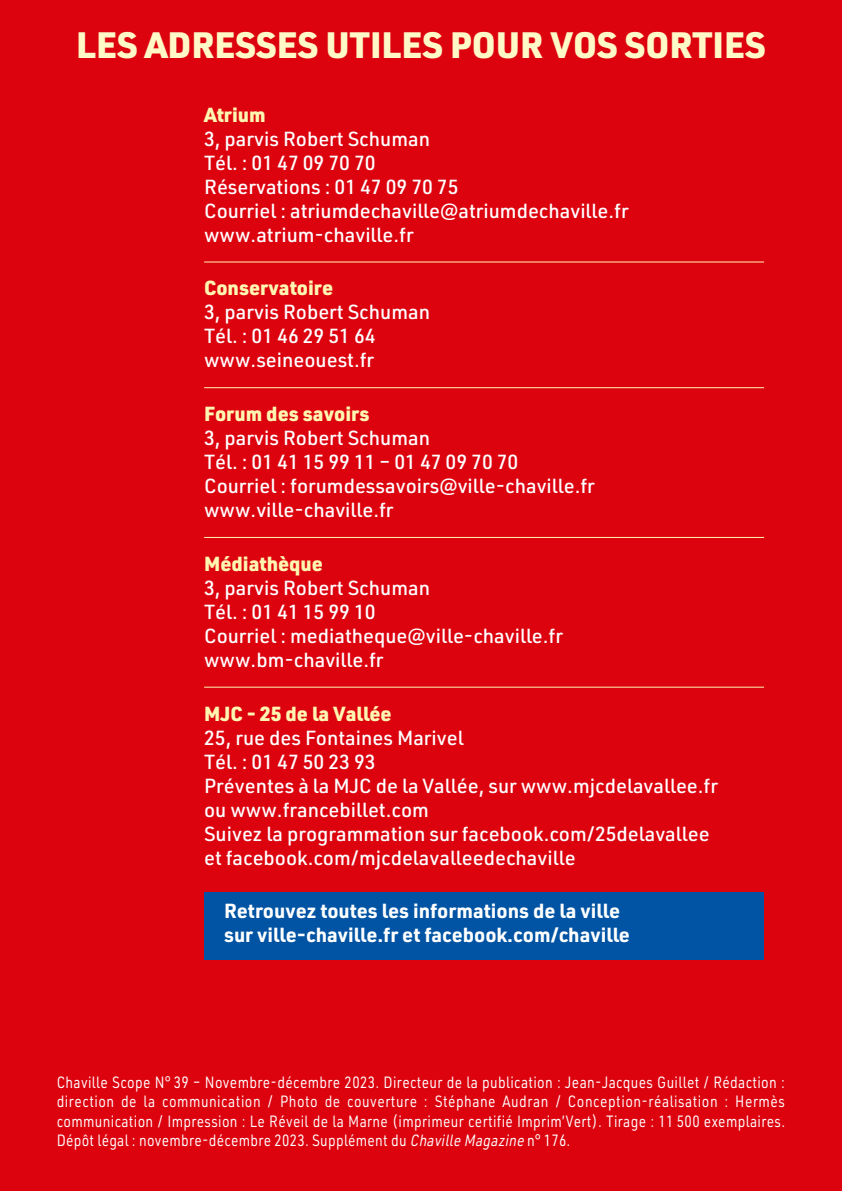
<style>
.page{position:relative;width:842px;height:1191px;background:#dc030e}
.page>*{position:absolute;margin:0;border:0;box-sizing:border-box;transform-origin:0 0}
.t1{font:900 36px "URWDIN";color:#fff9c7}
.t2{font:500 20px/24px "URWDIN";color:#fff}
.t3{font:700 20px/24px "URWDIN";color:#fff}
.t4{font:900 20px "URWDIN";color:#fff7b1}
.t5{font:16px/19.2px "URWDIN";letter-spacing:.02em;color:#fff;text-align:justify;scale:.85 1}
.s1{font-style:italic}
</style>
<div class="page">
<div style="left:204px;top:892px;width:560px;height:68px;background:#0054a3"></div>
<hr style="left:204px;top:261px;width:560px;height:1px;background:#fff7b1">
<hr style="left:204px;top:387px;width:560px;height:1px;background:#fff7b1">
<hr style="left:204px;top:537px;width:560px;height:1px;background:#fff7b1">
<hr style="left:204px;top:686px;width:560px;height:1px;background:#fff7b1">
<h1 class="t1" style="left:76px;top:20px;width:691px">LES ADRESSES UTILES POUR VOS SORTIES</h1>
<p class="t4" style="left:204px;top:101px;width:63px">Atrium</p>
<p class="t2" style="left:204px;top:126px;width:426px">3, parvis Robert Schuman<br>Tél. : 01 47 09 70 70<br>Réservations : 01 47 09 70 75<br>Courriel : atriumdechaville@atriumdechaville.fr www.atrium-chaville.fr</p>
<p class="t4" style="left:204px;top:274px;width:130px">Conservatoire</p>
<p class="t2" style="left:204px;top:299px;width:227px">3, parvis Robert Schuman<br>Tél. : 01 46 29 51 64 www.seineouest.fr</p>
<p class="t4" style="left:204px;top:400px;width:167px">Forum des savoirs</p>
<p class="t2" style="left:204px;top:425px;width:392px">3, parvis Robert Schuman<br>Tél. : 01 41 15 99 11 – 01 47 09 70 70<br>Courriel : forumdessavoirs@ville-chaville.fr www.ville-chaville.fr</p>
<p class="t4" style="left:204px;top:549px;width:120px">Médiathèque</p>
<p class="t2" style="left:204px;top:575px;width:360px">3, parvis Robert Schuman<br>Tél. : 01 41 15 99 10<br>Courriel : mediatheque@ville-chaville.fr www.bm-chaville.fr</p>
<p class="t4" style="left:204px;top:699px;width:189px">MJC - 25 de la Vallée</p>
<p class="t2" style="left:204px;top:724px;width:515px">25, rue des Fontaines Marivel<br>Tél. : 01 47 50 23 93<br>Préventes à la MJC de la Vallée, sur www.mjcdelavallee.fr ou www.francebillet.com<br>Suivez la programmation sur facebook.com/25delavallee et facebook.com/mjcdelavalleedechaville</p>
<p class="t3" style="left:224px;top:897px;width:407px">Retrouvez toutes les informations de la ville sur ville-chaville.fr et facebook.com/chaville</p>
<p class="t5" style="left:57px;top:1072px;width:858px">Chaville Scope N° 39 – Novembre-décembre 2023. Directeur de la publication : Jean-Jacques Guillet / Rédaction : direction de la communication / Photo de couverture : Stéphane Audran / Conception-réalisation : Hermès communication / Impression : Le Réveil de la Marne (imprimeur certifié Imprim’Vert). Tirage : 11 500 exemplaires.<br>Dépôt légal : novembre-décembre 2023. Supplément du <span class="s1">Chaville Magazine</span> n° 176.</p>
</div>
